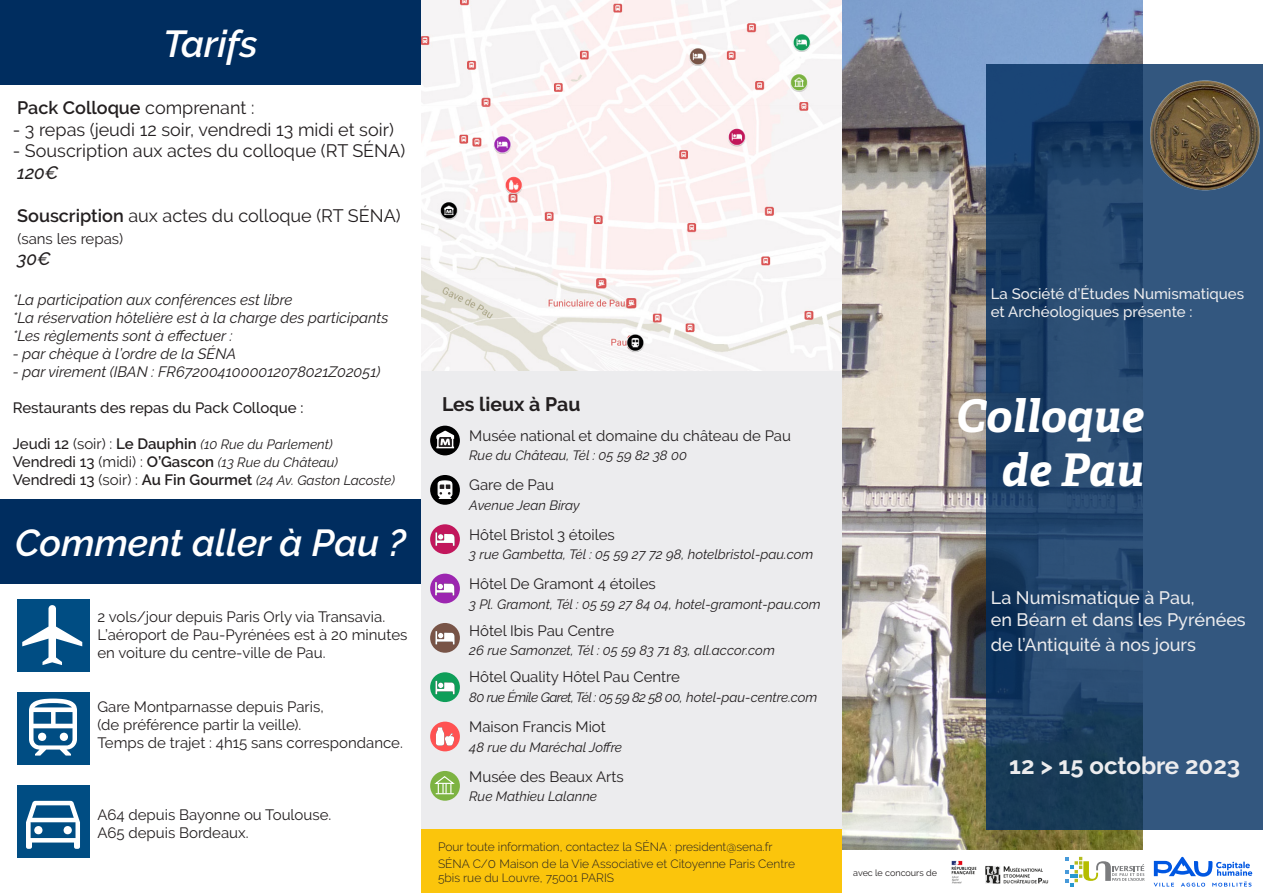
<style>
.page{position:relative;width:1263px;height:893px;background:#fff}
.page>*{position:absolute;margin:0;border:0;box-sizing:border-box;transform-origin:0 0}
.t1{font:italic 700 45px "Adelle";color:#fff}
.t2{font:italic 600 37.5px "Raleway";color:#fff}
.t3{font:700 24px "Raleway";color:#ececee}
.t4{font:700 19.5px "Raleway";color:#231f20}
.t5{font:18px "Raleway";color:#231f20}
.t6{font:500 18px/21.6px "Raleway";color:#ececee}
.t7{font:600 18px "Raleway";color:#231f20}
.t8{font:italic 500 18px "Raleway";color:#231f20}
.t9{font:15px/18px "Raleway";color:#231f20}
.t10{font:italic 15px "Raleway";color:#231f20}
.t11{font:500 15px "Raleway";color:#ececee}
.t12{font:500 15px "Raleway";color:#231f20}
.t13{font:italic 13.5px "Raleway";color:#231f20}
.t14{font:italic 13.5px "Raleway";letter-spacing:-.04em;color:#231f20}
.t15{font:300 12px "Raleway";color:#231f20}
.t16{font:9px "Raleway";color:#231f20}
.s1{font-weight:400}
.s2{font-weight:600}
.s3{font-weight:500;font-style:normal;font-size:15px}
.s4{font-style:normal;font-size:15px}
.s5{font-weight:600;font-style:normal;font-size:15px}
.s6{font-size:13.5px}
</style>
<div class="page">
<img style="left:842px;top:0;width:302px;height:850px">
<svg style="left:986px;top:64px;width:277px;height:765px;background:#274a71"></svg>
<div style="left:421px;top:829px;width:421px;height:64px;background:#fbc50c"></div>
<div style="left:421px;top:360px;width:421px;height:469px;background:#ececee"></div>
<img style="left:421px;top:1px;width:421px;height:370px">
<img style="left:1147px;top:78px;width:113px;height:114px">
<div style="left:430px;top:574px;width:30px;height:29px;background:#9c26b0;border-radius:50%"></div>
<svg style="left:435px;top:582px;width:19px;height:14px"></svg>
<div style="left:430px;top:524px;width:30px;height:30px;background:#c2175c;border-radius:50%"></div>
<svg style="left:435px;top:532px;width:20px;height:14px"></svg>
<div style="left:430px;top:623px;width:30px;height:30px;background:#785447;border-radius:50%"></div>
<svg style="left:435px;top:631px;width:20px;height:14px"></svg>
<div style="left:430px;top:672px;width:30px;height:30px;background:#0f9e59;border-radius:50%"></div>
<svg style="left:435px;top:681px;width:20px;height:13px"></svg>
<div style="left:430px;top:722px;width:30px;height:29px;background:#ff5252;border-radius:50%"></div>
<svg style="left:436px;top:727px;width:18px;height:19px"></svg>
<svg style="left:430px;top:771px;width:30px;height:30px"></svg>
<svg style="left:434px;top:775px;width:22px;height:19px"></svg>
<svg style="left:430px;top:475px;width:30px;height:30px"></svg>
<svg style="left:438px;top:480px;width:14px;height:19px"></svg>
<div style="left:430px;top:426px;width:30px;height:29px;background:#000;border-radius:50%"></div>
<svg style="left:436px;top:431px;width:18px;height:17px"></svg>
<svg style="left:1066px;top:857px;width:78px;height:30px"></svg>
<svg style="left:1154px;top:857px;width:98px;height:30px"></svg>
<div style="left:17px;top:786px;width:72px;height:72px;background:#004d83"></div>
<svg style="left:26px;top:801px;width:54px;height:48px"></svg>
<div style="left:17px;top:599px;width:72px;height:72px;background:#004d83"></div>
<svg style="left:22px;top:605px;width:60px;height:60px"></svg>
<div style="left:17px;top:693px;width:72px;height:72px;background:#004d83"></div>
<svg style="left:29px;top:699px;width:48px;height:57px"></svg>
<div style="left:0;top:0;width:421px;height:84px;background:#002d5f"></div>
<div style="left:0;top:499px;width:421px;height:84px;background:#002d5f"></div>
<img style="left:951px;top:860px;width:98px;height:24px">
<p class="t2" style="left:163px;top:22px;width:96px">Tarifs</p>
<p class="t7" style="left:17px;top:97px;width:239px">Pack Colloque <span class="s1">comprenant :</span></p>
<p class="t5" style="left:13px;top:119px;width:383px">- 3 repas (jeudi 12 soir, vendredi 13 midi et soir)</p>
<p class="t5" style="left:13px;top:140px;width:394px">- Souscription aux actes du colloque (RT SÉNA)</p>
<p class="t8" style="left:17px;top:162px;width:43px">120€</p>
<p class="t5" style="left:17px;top:205px;width:385px"><span class="s2">Souscription</span> aux actes du colloque (RT SÉNA)</p>
<p class="t9" style="left:17px;top:229px;width:107px">(sans les repas)</p>
<p class="t8" style="left:17px;top:248px;width:35px">30€</p>
<p class="t10" style="left:13px;top:291px;width:281px">*La participation aux conférences est libre</p>
<p class="t10" style="left:13px;top:309px;width:377px">*La réservation hôtelière est à la charge des participants</p>
<p class="t10" style="left:13px;top:327px;width:221px">*Les règlements sont à effectuer :</p>
<p class="t10" style="left:13px;top:345px;width:225px">- par chèque à l’ordre de la SÉNA</p>
<p class="t10" style="left:13px;top:363px;width:369px">- par virement (IBAN : FR6720041000012078021Z02051)</p>
<p class="t12" style="left:13px;top:399px;width:292px">Restaurants des repas du Pack Colloque :</p>
<p class="t13" style="left:13px;top:436px;width:321px"><span class="s3">Jeudi 12</span> <span class="s4">(soir) :</span> <span class="s5">Le Dauphin</span> (10 Rue du Parlement)</p>
<p class="t13" style="left:13px;top:454px;width:327px"><span class="s3">Vendredi 13</span> <span class="s4">(midi) :</span> <span class="s5">O’Gascon</span> (13 Rue du Château)</p>
<p class="t13" style="left:13px;top:472px;width:384px"><span class="s3">Vendredi 13</span> <span class="s4">(soir) :</span> <span class="s5">Au Fin Gourmet</span> (24 Av. Gaston Lacoste)</p>
<p class="t2" style="left:15px;top:521px;width:392px">Comment aller à Pau ?</p>
<p class="t9" style="left:98px;top:608px;width:311px">2 vols/jour depuis Paris Orly via Transavia.<br>L’aéroport de Pau-Pyrénées est à 20 minutes en voiture du centre-ville de Pau.</p>
<p class="t9" style="left:98px;top:698px;width:228px">Gare Montparnasse depuis Paris,</p>
<p class="t9" style="left:98px;top:716px;width:205px">(de préférence partir la veille).</p>
<p class="t9" style="left:98px;top:734px;width:307px">Temps de trajet : 4h15 sans correspondance.</p>
<p class="t9" style="left:98px;top:806px;width:235px">A64 depuis Bayonne ou Toulouse.</p>
<p class="t9" style="left:98px;top:824px;width:153px">A65 depuis Bordeaux.</p>
<p class="t4" style="left:442px;top:393px;width:140px">Les lieux à Pau</p>
<p class="t9" style="left:442px;top:427px;width:350px">• Musée national et domaine du château de Pau</p>
<p class="t13" style="left:469px;top:448px;width:219px">Rue du Château, Tél : 05 59 82 38 00</p>
<p class="t9" style="left:442px;top:476px;width:113px">• Gare de Pau</p>
<p class="t13" style="left:469px;top:497px;width:112px">Avenue Jean Biray</p>
<p class="t9" style="left:442px;top:526px;width:174px">• Hôtel Bristol 3 étoiles</p>
<p class="t13" style="left:469px;top:547px;width:345px">3 rue Gambetta, Tél : 05 59 27 72 98, hotelbristol-pau.com</p>
<p class="t9" style="left:442px;top:575px;width:215px">• Hôtel De Gramont 4 étoiles</p>
<p class="t13" style="left:469px;top:596px;width:353px">3 Pl. Gramont, Tél : 05 59 27 84 04, hotel-gramont-pau.com</p>
<p class="t9" style="left:442px;top:622px;width:173px">• Hôtel Ibis Pau Centre</p>
<p class="t13" style="left:469px;top:643px;width:307px">26 rue Samonzet, Tél : 05 59 83 71 83, all.accor.com</p>
<p class="t9" style="left:442px;top:668px;width:239px">• Hôtel Quality Hôtel Pau Centre</p>
<p class="t14" style="left:469px;top:689px;width:350px">80 rue Émile Garet, Tél : 05 59 82 58 00, hotel-pau-centre.com</p>
<p class="t9" style="left:442px;top:718px;width:165px">• Maison Francis Miot</p>
<p class="t13" style="left:469px;top:739px;width:154px">48 rue du Maréchal Joffre</p>
<p class="t9" style="left:442px;top:767px;width:183px">• Musée des Beaux Arts</p>
<p class="t13" style="left:469px;top:788px;width:129px">Rue Mathieu Lalanne</p>
<p class="t15" style="left:438px;top:840px;width:336px">Pour toute information, contactez la SÉNA : president@sena.fr</p>
<p class="t15" style="left:438px;top:856px;width:358px">SÉNA C/<span class="s6">0</span> Maison de la Vie Associative et Citoyenne Paris Centre</p>
<p class="t15" style="left:438px;top:871px;width:178px">5bis rue du Louvre, 75001 PARIS</p>
<p class="t11" style="left:991px;top:285px;width:255px">La Société d’Études Numismatiques</p>
<p class="t11" style="left:991px;top:303px;width:203px">et Archéologiques présente :</p>
<p class="t1" style="left:956px;top:387px;width:190px">Colloque</p>
<p class="t1" style="left:1001px;top:441px;width:144px">de Pau</p>
<p class="t16" style="left:853px;top:867px;width:85px">avec le concours de</p>
<p class="t6" style="left:991px;top:587px;width:257px">La Numismatique à Pau,<br>en Béarn et dans les Pyrénées</p>
<p class="t6" style="left:991px;top:634px;width:207px">de l’Antiquité à nos jours</p>
<p class="t3" style="left:1009px;top:751px;width:232px">12 &gt; 15 octobre 2023</p>
</div>
